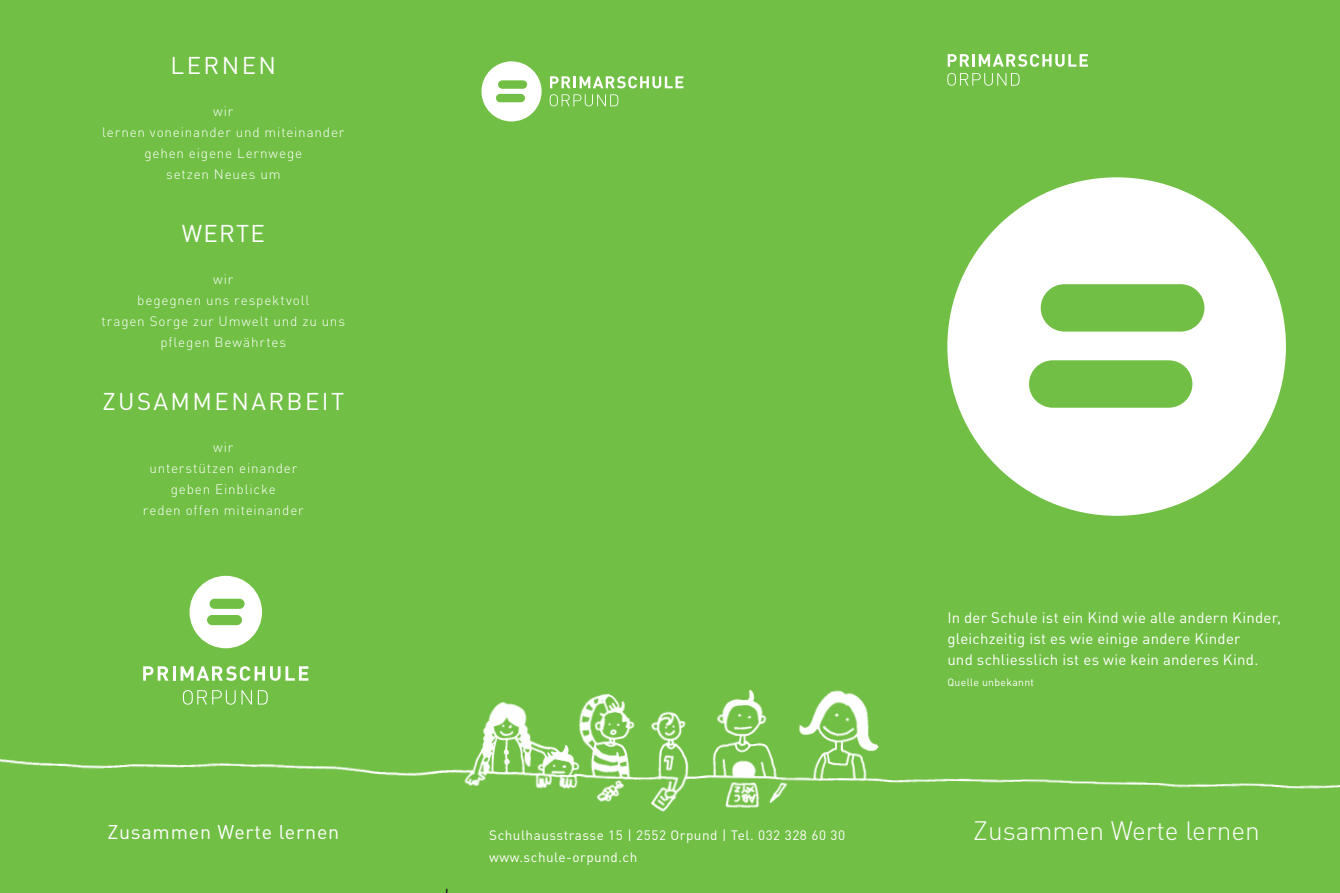
<style>
.page{position:relative;width:1340px;height:893px;background:#fff}
.page>*{position:absolute;margin:0;border:0;box-sizing:border-box;transform-origin:0 0}
.t1{font:300 26.25px "DIN";color:#fff}
.t2{font:24px "DIN";letter-spacing:.15em;color:#fff}
.t3{font:19.65px "DIN";letter-spacing:.04em;color:#fff}
.t4{font:15px/21px "DIN";letter-spacing:.015em;color:#fff}
.t5{font:300 13.5px/21px "DIN";letter-spacing:.06em;color:#fff;text-align:center}
.t6{font:13.5px/22.5px "DIN";letter-spacing:.04em;color:#fff}
.t7{font:10.5px "DIN";letter-spacing:.03em;color:#fff}
</style>
<div class="page">
<div style="left:0;top:0;width:1339px;height:893px;background:#71bf44"></div>
<svg style="left:947px;top:54px;width:140px;height:13px"></svg>
<svg style="left:947px;top:73px;width:72px;height:13px"></svg>
<svg style="left:189px;top:576px;width:73px;height:51px"></svg>
<svg style="left:481px;top:61px;width:60px;height:60px"></svg>
<svg style="left:550px;top:76px;width:133px;height:12px"></svg>
<svg style="left:549px;top:94px;width:69px;height:12px"></svg>
<svg style="left:947px;top:177px;width:338px;height:339px;fill:#fff"></svg>
<img style="left:0;top:627px;width:1339px;height:266px">
<h2 class="t2" style="left:171px;top:50px;width:107px">lernen</h2>
<p class="t5" style="left:102px;top:100px;width:244px">wir<br>lernen voneinander und miteinander gehen eigene Lernwege<br>setzen Neues um</p>
<h2 class="t2" style="left:182px;top:218px;width:84px">Werte</h2>
<p class="t5" style="left:102px;top:268px;width:245px">wir<br>begegnen uns respektvoll<br>tragen Sorge zur Umwelt und zu uns pflegen Bewährtes</p>
<h2 class="t2" style="left:102px;top:386px;width:238px">Zusammenarbeit</h2>
<p class="t5" style="left:143px;top:436px;width:162px">wir<br>unterstützen einander geben Einblicke<br>reden offen miteinander</p>
<p class="t4" style="left:947px;top:607px;width:335px">I n der Schule ist ein Kind wie alle andern Kinder, gleichzeitig ist es wie einige andere Kinder<br>und schliesslich ist es wie kein anderes Kind.</p>
<p class="t7" style="left:947px;top:675px;width:88px">Quelle unbekannt</p>
<h3 class="t3" style="left:107px;top:820px;width:233px">Zusammen Werte lernen</h3>
<p class="t6" style="left:489px;top:823px;width:357px">Schulhausstrasse 15 | 2552 Orpund | Tel. 032 328 60 30 www.schule-orpund.ch</p>
<h1 class="t1" style="left:973px;top:814px;width:288px">Zusammen Werte lernen</h1>
</div>
